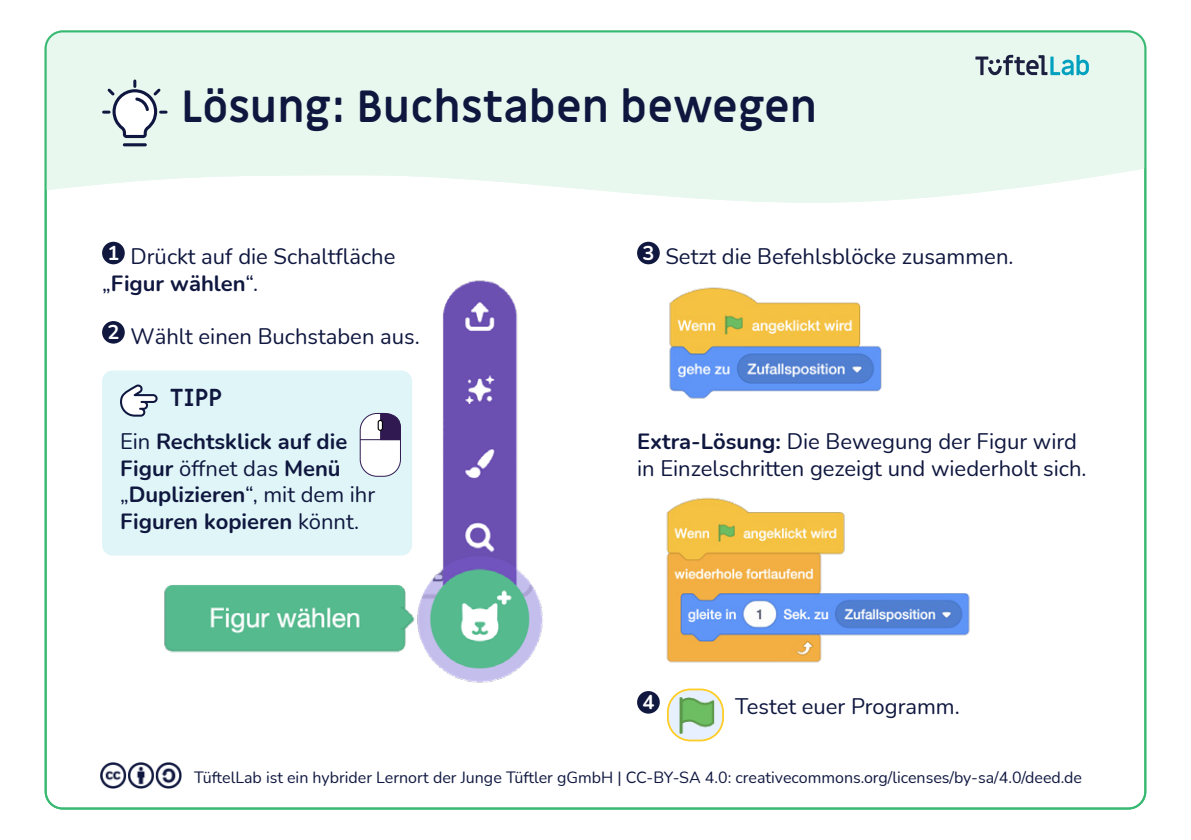
<style>
.page{position:relative;width:1191px;height:840px;background:#fff}
.page>*{position:absolute;margin:0;border:0;box-sizing:border-box;transform-origin:0 0}
.t1{font:700 44px "Miriam Libre";color:#0f173f}
.t2{font:700 24px "Miriam Libre";color:#0f173f}
.Normaler_Text{font:22px/26.4px "Nunito";color:#0f173f}
.Normaler_Text-2{font:700 22px/26.4px "Nunito";color:#0f173f}
.LESETEXT{font:700 20px "Nunito";color:#fff}
.t3{font:16px "Nunito";color:#0f173f}
.s1{font-weight:700}
.s2{font-weight:400}
</style>
<div class="page">
<div style="left:45px;top:30px;width:1101px;height:133px;background:#e8f8ee;border-radius:17px"></div>
<svg style="left:48px;top:156px;width:1095px;height:47px;fill:#e8f8ee"></svg>
<svg style="left:102px;top:79px;width:66px;height:67px"></svg>
<svg style="left:975px;top:55px;width:114px;height:20px"></svg>
<img style="left:102px;top:280px;width:441px;height:403px">
<div style="left:102px;top:241px;width:23px;height:23px;background:#101840;border-radius:50%"></div>
<div style="left:102px;top:321px;width:23px;height:22px;background:#101840;border-radius:50%"></div>
<div style="left:637px;top:241px;width:23px;height:23px;background:#101840;border-radius:50%"></div>
<div style="left:637px;top:690px;width:23px;height:23px;background:#101840;border-radius:50%"></div>
<img style="left:669px;top:287px;width:213px;height:112px">
<img style="left:668px;top:691px;width:55px;height:49px">
<div style="left:667px;top:688px;width:57px;height:53px;border:2px solid #fecd26;border-radius:23px"></div>
<div style="left:102px;top:370px;width:310px;height:185px;background:#e0f5f7;border-radius:11px"></div>
<svg style="left:120px;top:384px;width:38px;height:32px"></svg>
<div style="left:360px;top:413px;width:40px;height:63px;background:#fff;border-radius:17px"></div>
<div style="left:360px;top:413px;width:41px;height:63px;border:1px solid #2f1950;border-radius:17px"></div>
<hr style="left:360px;top:439px;width:40px;height:1px;background:#2f1950">
<svg style="left:380px;top:412px;width:21px;height:28px"></svg>
<hr style="left:378px;top:420px;width:4px;height:10px;background:#fff;border-radius:2px">
<div style="left:378px;top:419px;width:5px;height:11px;border:1px solid #000;border-radius:2px"></div>
<img style="left:666px;top:497px;width:304px;height:166px">
<img style="left:101px;top:762px;width:81px;height:26px">
<p class="t1" style="left:181px;top:79px;width:637px">Lösung: Buchstaben bewegen</p>
<p class="LESETEXT" style="left:107px;top:239px;width:13px">1</p>
<p class="Normaler_Text" style="left:102px;top:243px;width:295px;text-indent:28px">Drückt auf die Schaltfläche „<span class="s1">Figur wählen</span>“.</p>
<p class="LESETEXT" style="left:107px;top:318px;width:13px">2</p>
<p class="Normaler_Text" style="left:130px;top:322px;width:291px">Wählt einen Buchstaben aus.</p>
<p class="t2" style="left:170px;top:383px;width:54px">TIPP</p>
<p class="Normaler_Text-2" style="left:120px;top:427px;width:257px"><span class="s2">Ein</span> Rechtsklick auf die<br>Figur <span class="s2">öffnet das</span> Menü <span class="s2">„</span>Duplizieren<span class="s2">“, mit dem ihr<br></span>Figuren kopieren <span class="s2">könnt.</span></p>
<p class="LESETEXT" style="left:642px;top:239px;width:13px">3</p>
<p class="Normaler_Text" style="left:665px;top:243px;width:349px">Setzt die Befehlsblöcke zusammen.</p>
<p class="Normaler_Text" style="left:637px;top:427px;width:451px"><span class="s1">Extra-Lösung:</span> Die Bewegung der Figur wird in Einzelschritten gezeigt und wiederholt sich.</p>
<p class="LESETEXT" style="left:642px;top:688px;width:13px">4</p>
<p class="Normaler_Text" style="left:735px;top:691px;width:226px">Testet euer Programm.</p>
<p class="t3" style="left:194px;top:765px;width:889px">TüftelLab ist ein hybrider Lernort der Junge Tüftler gGmbH | CC-BY-SA 4.0: creativecommons.org/licenses/by-sa/4.0/deed.de</p>
</div>
